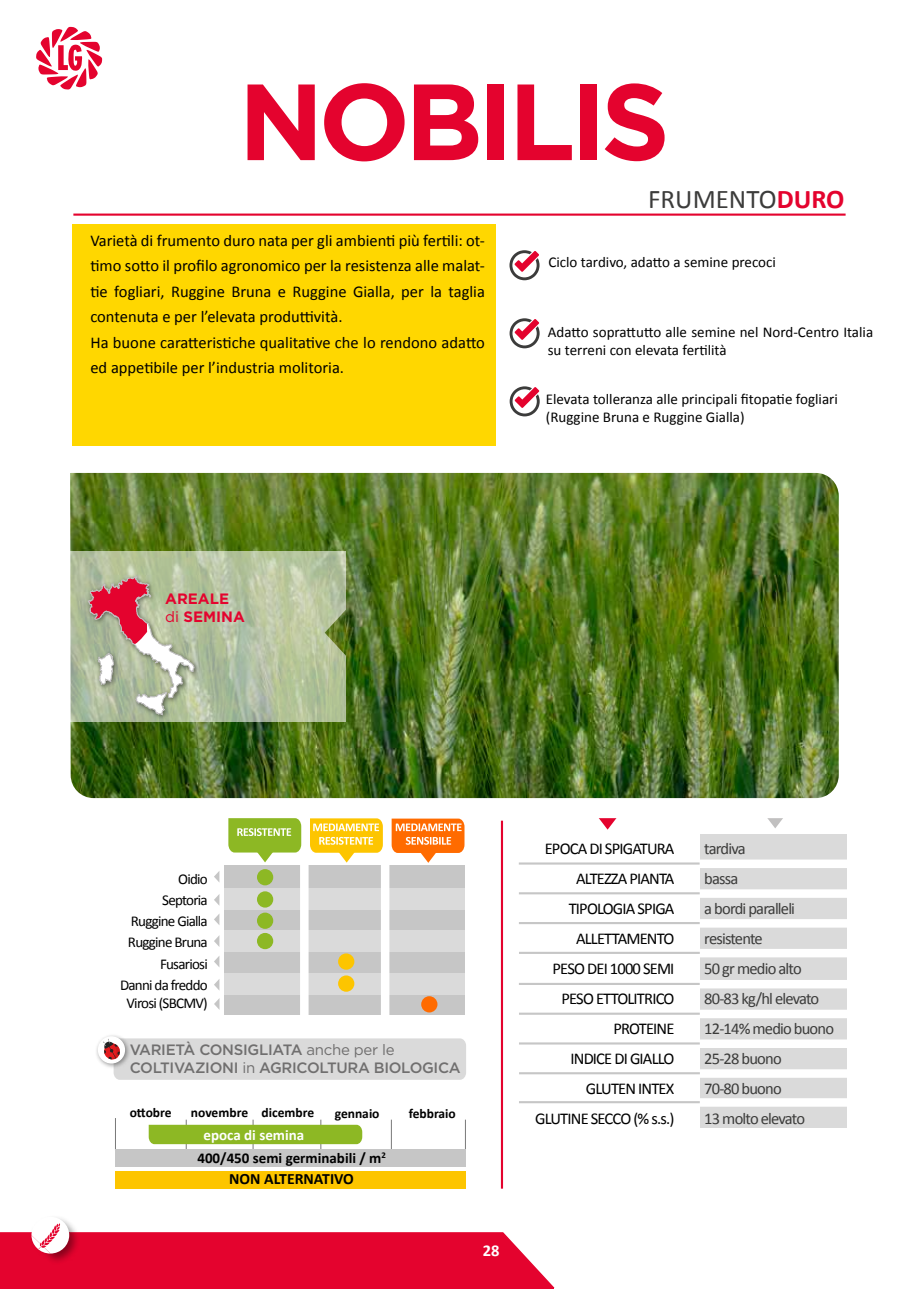
<style>
.page{position:relative;width:919px;height:1289px;background:#fff}
.page>*{position:absolute;margin:0;border:0;box-sizing:border-box;transform-origin:0 0}
.t1{font:700 108px "Gotham";letter-spacing:-.05em;color:#e4032e}
.t2{font:27px "Calibri";color:#3c3c3b}
.t3{font:16.5px/25.5px "Calibri";color:#000}
.t4{font:16.5px/30px "Calibri";letter-spacing:-.05em;color:#000;text-align:right}
.t5{font:16.5px/30px "Calibri";letter-spacing:-.05em;color:#3c3c3b}
.t6{font:700 16.5px "Calibri";color:#fff}
.t7{font:700 15.75px "Calibri";color:#000}
.t8{font:15px/18px "Calibri";color:#000}
.t9{font:15px/21.3px "Calibri";letter-spacing:-.05em;color:#000;text-align:right}
.t10{font:500 15px/18px "Gotham";letter-spacing:-.02em;color:#706f6f}
.t11{font:700 15px/23px "Calibri";color:#000}
.t12{font:700 15px/18px "Gotham";color:#e4032e}
.t13{font:700 13.5px "Calibri";color:#000}
.s1{font-weight:700;color:#e4032e}
.s2{font-weight:400}
.s3{color:#fff}
</style>
<div class="page">
<svg style="left:36px;top:27px;width:66px;height:63px"></svg>
<img style="left:70px;top:473px;width:768px;height:325px">
<svg style="left:70px;top:551px;width:276px;height:170px;background:#b4c29f"></svg>
<hr style="left:73px;top:213px;width:772px;height:3px;background:#e4032e">
<svg style="left:509px;top:250px;width:30px;height:30px"></svg>
<svg style="left:509px;top:318px;width:30px;height:30px"></svg>
<svg style="left:509px;top:386px;width:30px;height:30px"></svg>
<hr style="left:501px;top:820px;width:2px;height:368px;background:#e4032e">
<div style="left:699px;top:834px;width:147px;height:299px;background:#dadada"></div>
<div style="left:699px;top:859px;width:147px;height:9px;background:#fff"></div>
<div style="left:699px;top:979px;width:147px;height:9px;background:#fff"></div>
<div style="left:699px;top:1098px;width:147px;height:8px;background:#fff"></div>
<div style="left:699px;top:919px;width:147px;height:8px;background:#fff"></div>
<div style="left:699px;top:1039px;width:147px;height:8px;background:#fff"></div>
<div style="left:699px;top:889px;width:147px;height:8px;background:#fff"></div>
<div style="left:699px;top:1009px;width:147px;height:9px;background:#fff"></div>
<div style="left:699px;top:1127px;width:147px;height:6px;background:#fff"></div>
<div style="left:699px;top:948px;width:147px;height:9px;background:#fff"></div>
<div style="left:699px;top:1069px;width:147px;height:8px;background:#fff"></div>
<hr style="left:518px;top:862px;width:181px;height:2px;background:#c6c6c6">
<hr style="left:519px;top:982px;width:180px;height:2px;background:#c6c6c6">
<hr style="left:519px;top:1101px;width:180px;height:2px;background:#c6c6c6">
<hr style="left:519px;top:922px;width:180px;height:2px;background:#c6c6c6">
<hr style="left:519px;top:1042px;width:180px;height:2px;background:#c6c6c6">
<hr style="left:519px;top:892px;width:180px;height:2px;background:#c6c6c6">
<hr style="left:519px;top:1012px;width:180px;height:2px;background:#c6c6c6">
<hr style="left:519px;top:951px;width:180px;height:2px;background:#c6c6c6">
<hr style="left:519px;top:1072px;width:180px;height:2px;background:#c6c6c6">
<svg style="left:598px;top:818px;width:19px;height:11px"></svg>
<svg style="left:767px;top:818px;width:16px;height:10px"></svg>
<img style="left:325px;top:607px;width:23px;height:51px">
<div style="left:72px;top:225px;width:423px;height:221px;background:#ffd700"></div>
<svg style="left:228px;top:818px;width:73px;height:44px"></svg>
<svg style="left:310px;top:818px;width:73px;height:44px"></svg>
<svg style="left:391px;top:818px;width:73px;height:44px"></svg>
<div style="left:224px;top:864px;width:240px;height:150px;background:#c6c6c6"></div>
<div style="left:224px;top:973px;width:240px;height:21px;background:#dadada"></div>
<div style="left:224px;top:930px;width:240px;height:21px;background:#dadada"></div>
<div style="left:224px;top:888px;width:240px;height:22px;background:#dadada"></div>
<div style="left:300px;top:853px;width:8px;height:165px;background:#fff"></div>
<div style="left:381px;top:854px;width:8px;height:165px;background:#fff"></div>
<svg style="left:214px;top:871px;width:5px;height:11px"></svg>
<svg style="left:214px;top:914px;width:5px;height:11px"></svg>
<svg style="left:214px;top:956px;width:5px;height:11px"></svg>
<svg style="left:214px;top:894px;width:5px;height:11px"></svg>
<svg style="left:214px;top:936px;width:5px;height:10px"></svg>
<svg style="left:214px;top:979px;width:5px;height:11px"></svg>
<div style="left:257px;top:891px;width:16px;height:16px;background:#8db824;border-radius:50%"></div>
<div style="left:257px;top:912px;width:16px;height:16px;background:#8db824;border-radius:50%"></div>
<div style="left:338px;top:953px;width:16px;height:16px;background:#fdc500;border-radius:50%"></div>
<div style="left:421px;top:996px;width:16px;height:16px;background:#ff6b00;border-radius:50%"></div>
<div style="left:257px;top:869px;width:16px;height:16px;background:#8db824;border-radius:50%"></div>
<div style="left:257px;top:932px;width:16px;height:17px;background:#8db824;border-radius:50%"></div>
<div style="left:338px;top:975px;width:16px;height:16px;background:#fdc500;border-radius:50%"></div>
<svg style="left:214px;top:999px;width:5px;height:10px"></svg>
<div style="left:85px;top:573px;width:115px;height:147px;background:#000;opacity:.5"></div>
<svg style="left:87px;top:576px;width:108px;height:139px;background:#bdaa99"></svg>
<hr style="left:253px;top:1119px;width:1px;height:31px;background:#797979">
<hr style="left:115px;top:1117px;width:1px;height:33px;background:#797979">
<hr style="left:391px;top:1119px;width:1px;height:31px;background:#797979">
<hr style="left:320px;top:1119px;width:1px;height:31px;background:#797979">
<hr style="left:186px;top:1119px;width:1px;height:31px;background:#797979">
<hr style="left:465px;top:1119px;width:1px;height:31px;background:#797979">
<div style="left:115px;top:1149px;width:351px;height:18px;background:#c6c6c6"></div>
<div style="left:149px;top:1124px;width:213px;height:20px;background:#8db824"></div>
<div style="left:115px;top:1170px;width:351px;height:18px;background:#fdc500"></div>
<svg style="left:0;top:1218px;width:555px;height:70px"></svg>
<div style="left:95px;top:1033px;width:36px;height:36px;background:#000;opacity:.4"></div>
<div style="left:99px;top:1037px;width:25px;height:25px;background:#fff;border-radius:50%"></div>
<div style="left:98px;top:1036px;width:27px;height:27px;border:2px solid #fff;border-radius:50%"></div>
<svg style="left:103px;top:1038px;width:363px;height:41px;background:#dad8d8"></svg>
<h1 class="t1" style="left:238px;top:50px;width:433px">NOBILIS</h1>
<h2 class="t2" style="left:648px;top:182px;width:198px">FRUMENTO<span class="s1">DURO</span></h2>
<p class="t3" style="left:90px;top:227px;width:396px">Varietà di frumento duro nata per gli ambienti più fertili: ot&shy;timo sotto il profilo agronomico per la resistenza alle malat&shy;tie fogliari, Ruggine Bruna e Ruggine Gialla, per la taglia contenuta e per l’elevata produttività.<br>Ha buone caratteristiche qualitative che lo rendono adatto ed appetibile per l’industria molitoria.</p>
<p class="t8" style="left:548px;top:253px;width:229px">Ciclo tardivo, adatto a semine precoci</p>
<p class="t8" style="left:547px;top:323px;width:327px">Adatto soprattutto alle semine nel Nord-Centro Italia su terreni con elevata fertilità</p>
<p class="t8" style="left:545px;top:390px;width:293px">Elevata tolleranza alle principali fitopatie fogliari (Ruggine Bruna e Ruggine Gialla)</p>
<p class="t12" style="left:165px;top:589px;width:81px">AREALE <span class="s2">di</span> SEMINA</p>
<p class="t9" style="left:120px;top:868px;width:89px">Oidio<br>Septoria<br>Ruggine Gialla<br>Ruggine Bruna<br>Fusariosi<br>Danni da freddo</p>
<p class="t9" style="left:126px;top:991px;width:83px">Virosi (SBCMV)</p>
<p class="t10" style="left:130px;top:1040px;width:332px">VARIETÀ CONSIGLIATA <span class="s2">anche per le<br></span>COLTIVAZIONI <span class="s2">in</span> AGRICOLTURA BIOLOGICA</p>
<p class="t13" style="left:130px;top:1103px;width:43px">ottobre</p>
<p class="t13" style="left:191px;top:1104px;width:125px">novembre dicembre</p>
<p class="t13" style="left:335px;top:1104px;width:46px">gennaio</p>
<p class="t13" style="left:409px;top:1104px;width:49px">febbraio</p>
<p class="t11" style="left:197px;top:1123px;width:190px;text-indent:6px"><span class="s3">epoca di semina<br></span>400/450 semi germinabili / m<sup>2</sup></p>
<p class="t7" style="left:229px;top:1168px;width:126px">NON ALTERNATIVO</p>
<p class="t6" style="left:483px;top:1239px;width:18px">28</p>
<p class="t4" style="left:535px;top:833px;width:141px">EPOCA DI SPIGATURA<br>ALTEZZA PIANTA<br>TIPOLOGIA SPIGA<br>ALLETTAMENTO<br>PESO DEI 1000 SEMI<br>PESO ETTOLITRICO<br>PROTEINE<br>INDICE DI GIALLO<br>GLUTEN INTEX<br>GLUTINE SECCO (% s.s.)</p>
<p class="t5" style="left:704px;top:833px;width:131px">tardiva<br>bassa<br>a bordi paralleli resistente<br>50 gr medio alto<br>80-83 kg/hl elevato<br>12-14% medio buono<br>25-28 buono<br>70-80 buono<br>13 molto elevato</p>
</div>
